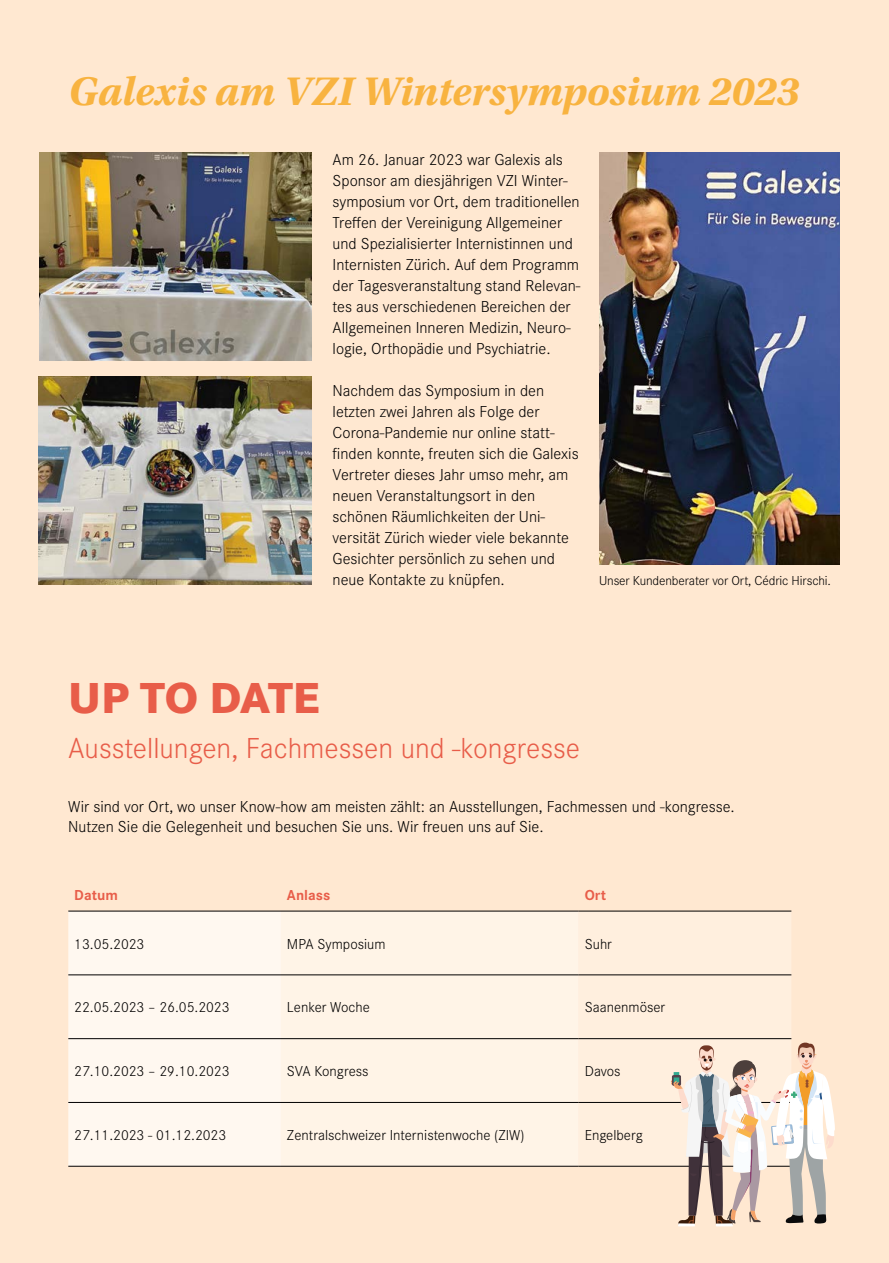
<style>
.page{position:relative;width:889px;height:1263px;background:#ffe8d1}
.page>*{position:absolute;margin:0;border:0;box-sizing:border-box;transform-origin:0 0}
.t1{font:800 45px "Corporate S";letter-spacing:-.005em;color:#e85d49}
.t2{font:italic 700 42px "Utopia Std";color:#f8b340}
.t3{font:300 30px "Corporate S";color:#e85d49}
.t4{font:300 16.5px/21px "Corporate S";color:#000}
.t5{font:300 15px "Corporate S";color:#000}
.t6{font:700 15px "Corporate S";color:#e85d49}
.t7{font:300 13.5px "Corporate S";letter-spacing:-.01em;color:#000}
</style>
<div class="page">
<div style="left:68px;top:912px;width:213px;height:254px;background:#fff8f0"></div>
<div style="left:281px;top:912px;width:298px;height:254px;background:#fff4e7"></div>
<div style="left:579px;top:912px;width:212px;height:254px;background:#ffefde"></div>
<hr style="left:68px;top:911px;width:213px;height:1px;background:#000">
<hr style="left:281px;top:911px;width:298px;height:1px;background:#000">
<hr style="left:579px;top:911px;width:212px;height:1px;background:#000">
<hr style="left:68px;top:974px;width:213px;height:1px;background:#000">
<hr style="left:281px;top:974px;width:298px;height:1px;background:#000">
<hr style="left:579px;top:974px;width:212px;height:1px;background:#000">
<hr style="left:68px;top:1038px;width:213px;height:1px;background:#000">
<hr style="left:281px;top:1038px;width:298px;height:1px;background:#000">
<hr style="left:579px;top:1038px;width:212px;height:1px;background:#000">
<hr style="left:68px;top:1102px;width:213px;height:1px;background:#000">
<hr style="left:281px;top:1102px;width:298px;height:1px;background:#000">
<hr style="left:579px;top:1102px;width:212px;height:1px;background:#000">
<hr style="left:68px;top:1166px;width:213px;height:1px;background:#000">
<hr style="left:281px;top:1166px;width:298px;height:1px;background:#000">
<hr style="left:579px;top:1166px;width:212px;height:1px;background:#000">
<svg style="left:670px;top:1042px;width:165px;height:184px"></svg>
<img style="left:39px;top:152px;width:272px;height:209px">
<img style="left:39px;top:376px;width:272px;height:209px">
<img style="left:599px;top:152px;width:240px;height:412px">
<h2 class="t2" style="left:68px;top:67px;width:732px">Galexis am VZI Wintersymposium 2023</h2>
<p class="t4" style="left:333px;top:149px;width:249px">Am 26. Januar 2023 war Galexis als Sponsor am diesjährigen VZI Winter&shy;symposium vor Ort, dem traditionellen Treffen der Vereinigung Allgemeiner und Spezialisierter Internistinnen und Internisten Zürich. Auf dem Programm der Tagesveranstaltung stand Relevan&shy;tes aus verschiedenen Bereichen der Allgemeinen Inneren Medizin, Neuro&shy;logie, Orthopädie und Psychiatrie.</p>
<p class="t4" style="left:333px;top:380px;width:247px">Nachdem das Symposium in den letzten zwei Jahren als Folge der Corona-Pandemie nur online statt&shy;finden konnte, freuten sich die Galexis Vertreter dieses Jahr umso mehr, am neuen Veranstaltungsort in den schönen Räumlichkeiten der Uni&shy;versität Zürich wieder viele bekannte Gesichter persönlich zu sehen und neue Kontakte zu knüpfen.</p>
<p class="t7" style="left:599px;top:573px;width:233px">Unser Kundenberater vor Ort, Cédric Hirschi.</p>
<h1 class="t1" style="left:68px;top:671px;width:253px">UP TO DATE</h1>
<h3 class="t3" style="left:68px;top:731px;width:513px">Ausstellungen, Fachmessen und -kongresse</h3>
<p class="t4" style="left:68px;top:797px;width:668px;line-height:19.8px">Wir sind vor Ort, wo unser Know-how am meisten zählt: an Ausstellungen, Fachmessen und -kongresse.<br>Nutzen Sie die Gelegenheit und besuchen Sie uns. Wir freuen uns auf Sie.</p>
<p class="t6" style="left:74px;top:887px;width:45px">Datum</p>
<p class="t6" style="left:287px;top:887px;width:45px">Anlass</p>
<p class="t6" style="left:585px;top:887px;width:23px">Ort</p>
<p class="t5" style="left:74px;top:935px;width:72px">13.05.2023</p>
<p class="t5" style="left:287px;top:935px;width:100px">MPA Symposium</p>
<p class="t5" style="left:585px;top:935px;width:29px">Suhr</p>
<p class="t5" style="left:74px;top:999px;width:157px">22.05.2023 – 26.05.2023</p>
<p class="t5" style="left:287px;top:999px;width:84px">Lenker Woche</p>
<p class="t5" style="left:585px;top:999px;width:82px">Saanenmöser</p>
<p class="t5" style="left:74px;top:1063px;width:157px">27.10.2023 – 29.10.2023</p>
<p class="t5" style="left:287px;top:1063px;width:83px">SVA Kongress</p>
<p class="t5" style="left:585px;top:1063px;width:37px">Davos</p>
<p class="t5" style="left:74px;top:1126px;width:153px">27.11.2023 - 01.12.2023</p>
<p class="t5" style="left:287px;top:1126px;width:239px">Zentralschweizer Internistenwoche (ZIW)</p>
<p class="t5" style="left:585px;top:1126px;width:60px">Engelberg</p>
</div>
